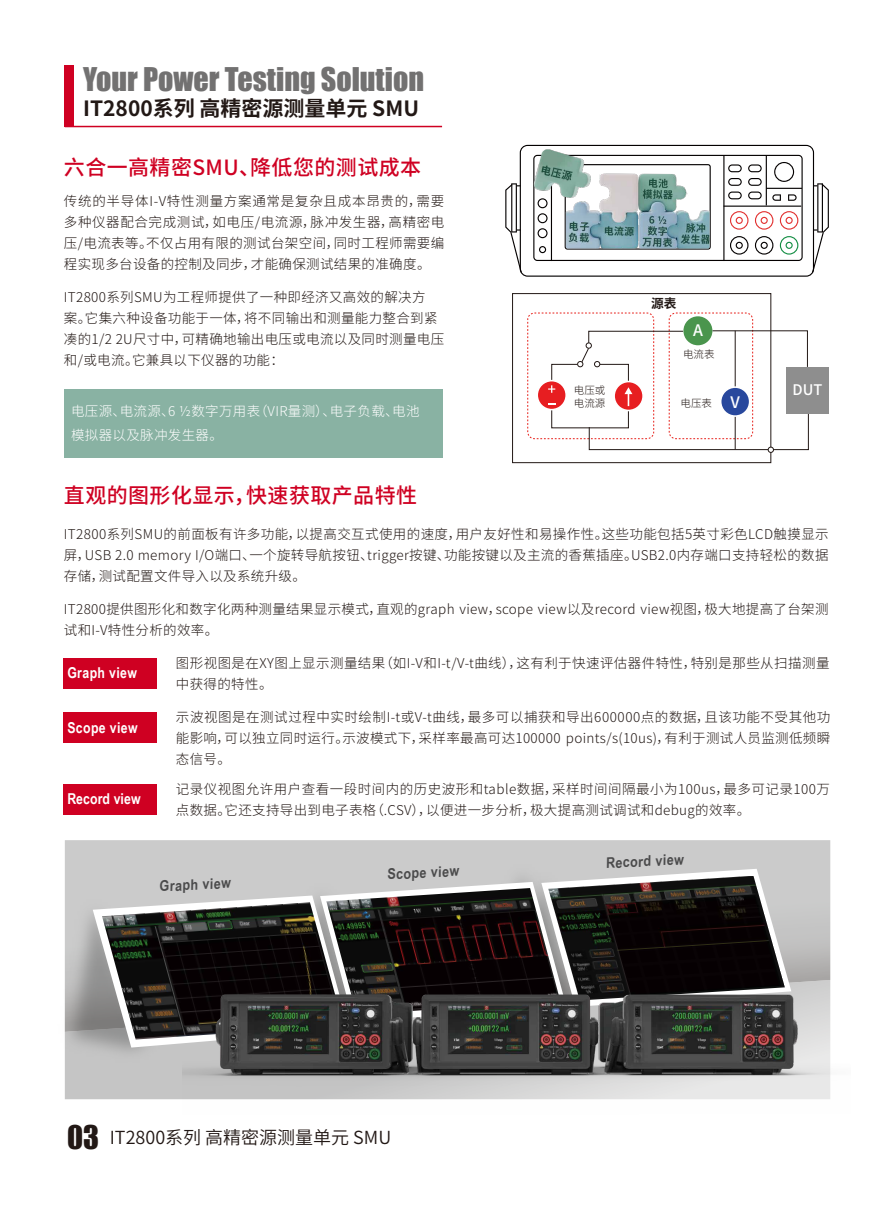
<style>
.page{position:relative;width:893px;height:1212px;background:#fff}
.page>*{position:absolute;margin:0;border:0;box-sizing:border-box;transform-origin:0 0}
.t1{font:30px "Impact";color:#727171}
.t2{font:500 21px "Source Han Sans CN";letter-spacing:.02em;color:#cf0022}
.t3{font:700 21px "Source Han Sans CN";color:#221815}
.t4{font:18px "Source Han Sans CN";color:#221815}
.t5{font:500 15.9px "Source Han Sans CN";color:#fff}
.t6{font:700 15px "Arial Narrow";letter-spacing:.025em;color:#fff}
.t7{font:700 15px "Arial Narrow";letter-spacing:.005em;color:#fff}
.t8{font:700 14.7px "Arial Narrow";color:#4b4b4c;scale:1.05 1}
.t9{font:500 14.55px "Source Han Sans CN";color:#fff}
.t10{font:300 13.5px/21px "Source Han Sans CN";letter-spacing:.025em;color:#221815}
.t11{font:300 13.5px/24px "Source Han Sans CN";letter-spacing:.025em;color:#fff}
.t12{font:700 12.75px "Source Han Sans CN";color:#221815}
.t13{font:300 10.5px/12.6px "Source Han Sans CN";color:#221815}
.s1{font-family:"Impact";font-size:30px}
</style>
<div class="page">
<div style="left:65px;top:65px;width:9px;height:62px;background:#cf0022"></div>
<hr style="left:65px;top:126px;width:377px;height:1px;background:#cf0022">
<div style="left:64px;top:784px;width:93px;height:31px;background:#cf0022"></div>
<div style="left:64px;top:712px;width:93px;height:31px;background:#cf0022"></div>
<div style="left:64px;top:658px;width:93px;height:30px;background:#cf0022"></div>
<div style="left:669px;top:313px;width:84px;height:126px;border:1px dashed #e71f19;border-radius:7px"></div>
<div style="left:527px;top:313px;width:127px;height:126px;border:1px dashed #e71f19;border-radius:7px"></div>
<div style="left:537px;top:381px;width:29px;height:29px;background:#e71e21;border-radius:50%"></div>
<div style="left:536px;top:380px;width:31px;height:30px;border:2px solid #fff;border-radius:50%"></div>
<div style="left:786px;top:367px;width:43px;height:46px;background:#8e8e8e"></div>
<div style="left:683px;top:316px;width:29px;height:29px;background:#4a954d;border-radius:50%"></div>
<div style="left:512px;top:293px;width:259px;height:170px;border:1px solid #221815"></div>
<svg style="left:548px;top:330px;width:261px;height:123px"></svg>
<div style="left:64px;top:389px;width:378px;height:68px;background:#89b2a3"></div>
<img style="left:64px;top:855px;width:118px;height:245px">
<svg style="left:93px;top:869px;width:89px;height:178px;background:#c2c2c2"></svg>
<img style="left:102px;top:902px;width:80px;height:137px">
<img style="left:182px;top:840px;width:649px;height:260px">
<svg style="left:505px;top:145px;width:324px;height:132px"></svg>
<hr style="left:551px;top:155px;width:1px;height:106px;background:#040000">
<hr style="left:723px;top:155px;width:1px;height:106px;background:#040000">
<hr style="left:723px;top:206px;width:78px;height:1px;background:#040000">
<hr style="left:766px;top:155px;width:1px;height:50px;background:#040000">
<hr style="left:766px;top:188px;width:36px;height:1px;background:#040000">
<img style="left:566px;top:173px;width:144px;height:75px">
<img style="left:529px;top:144px;width:66px;height:59px">
<h1 class="t1" style="left:83px;top:56px;width:342px">Your Power Testing Solution</h1>
<h2 class="t3" style="left:83px;top:97px;width:337px">IT2800系列 高精密源测量单元 SMU</h2>
<h2 class="t2" style="left:64px;top:156px;width:359px">六合一高精密SMU、降低您的测试成本</h2>
<p class="t10" style="left:64px;top:191px;width:382px;text-align:justify">传统的半导体I-V特性测量方案通常是复杂且成本昂贵的，需要多种仪器配合完成测试，如电压/电流源，脉冲发生器，高精密电压/电流表等。不仅占用有限的测试台架空间，同时工程师需要编程实现多台设备的控制及同步，才能确保测试结果的准确度。</p>
<p class="t10" style="left:64px;top:287px;width:382px">IT2800系列SMU为工程师提供了一种即经济又高效的解决方<br>案。它集六种设备功能于一体，将不同输出和测量能力整合到紧凑的1/2 2U尺寸中，可精确地输出电压或电流以及同时测量电压和/或电流。它兼具以下仪器的功能：</p>
<p class="t11" style="left:71px;top:399px;width:350px">电压源、电流源、6 ½数字万用表（VIR量测）、电子负载、电池模拟器以及脉冲发生器。</p>
<h2 class="t2" style="left:64px;top:483px;width:355px">直观的图形化显示，快速获取产品特性</h2>
<p class="t13" style="left:574px;top:384px;width:33px">电压或电流源</p>
<p class="t12" style="left:651px;top:296px;width:27px">源表</p>
<p class="t5" style="left:693px;top:321px;width:11px">A</p>
<p class="t13" style="left:683px;top:348px;width:33px">电流表</p>
<p class="t13" style="left:681px;top:397px;width:33px">电压表</p>
<p class="t5" style="left:730px;top:394px;width:11px">V</p>
<p class="t9" style="left:792px;top:381px;width:31px">DUT</p>
<p class="t10" style="left:64px;top:524px;width:766px;text-align:justify">IT2800系列SMU的前面板有许多功能，以提高交互式使用的速度，用户友好性和易操作性。这些功能包括5英寸彩色LCD触摸显示屏，USB 2.0 memory I/O端口、一个旋转导航按钮、trigger按键、功能按键以及主流的香蕉插座。USB2.0内存端口支持轻松的数据存储，测试配置文件导入以及系统升级。</p>
<p class="t10" style="left:64px;top:599px;width:766px">IT2800提供图形化和数字化两种测量结果显示模式，直观的graph view，scope view以及record view视图，极大地提高了台架测试和I-V特性分析的效率。</p>
<p class="t6" style="left:67px;top:661px;width:71px">Graph view</p>
<p class="t10" style="left:176px;top:653px;width:655px">图形视图是在XY图上显示测量结果（如I-V和I-t/V-t曲线），这有利于快速评估器件特性，特别是那些从扫描测量中获得的特性。</p>
<p class="t6" style="left:67px;top:717px;width:72px">Scope view</p>
<p class="t10" style="left:176px;top:707px;width:656px;text-align:justify">示波视图是在测试过程中实时绘制I-t或V-t曲线，最多可以捕获和导出600000点的数据，且该功能不受其他功能影响，可以独立同时运行。示波模式下，采样率最高可达100000 points/s(10us)，有利于测试人员监测低频瞬态信号。</p>
<p class="t7" style="left:67px;top:787px;width:75px">Record view</p>
<p class="t10" style="left:176px;top:779px;width:656px">记录仪视图允许用户查看一段时间内的历史波形和table数据，采样时间间隔最小为100us，最多可记录100万点数据。它还支持导出到电子表格（.CSV），以便进一步分析，极大提高测试调试和debug的效率。</p>
<p class="t8" style="left:159px;top:875px;width:69px;rotate:-3deg">Graph view</p>
<p class="t8" style="left:387px;top:863px;width:70px;rotate:-3deg">Scope view</p>
<h3 class="t4" style="left:67px;top:1127px;width:326px"><span class="s1">03</span> IT2800系列 高精密源测量单元 SMU</h3>
<p class="t8" style="left:605px;top:852px;width:76px;rotate:-3deg">Record view</p>
</div>
